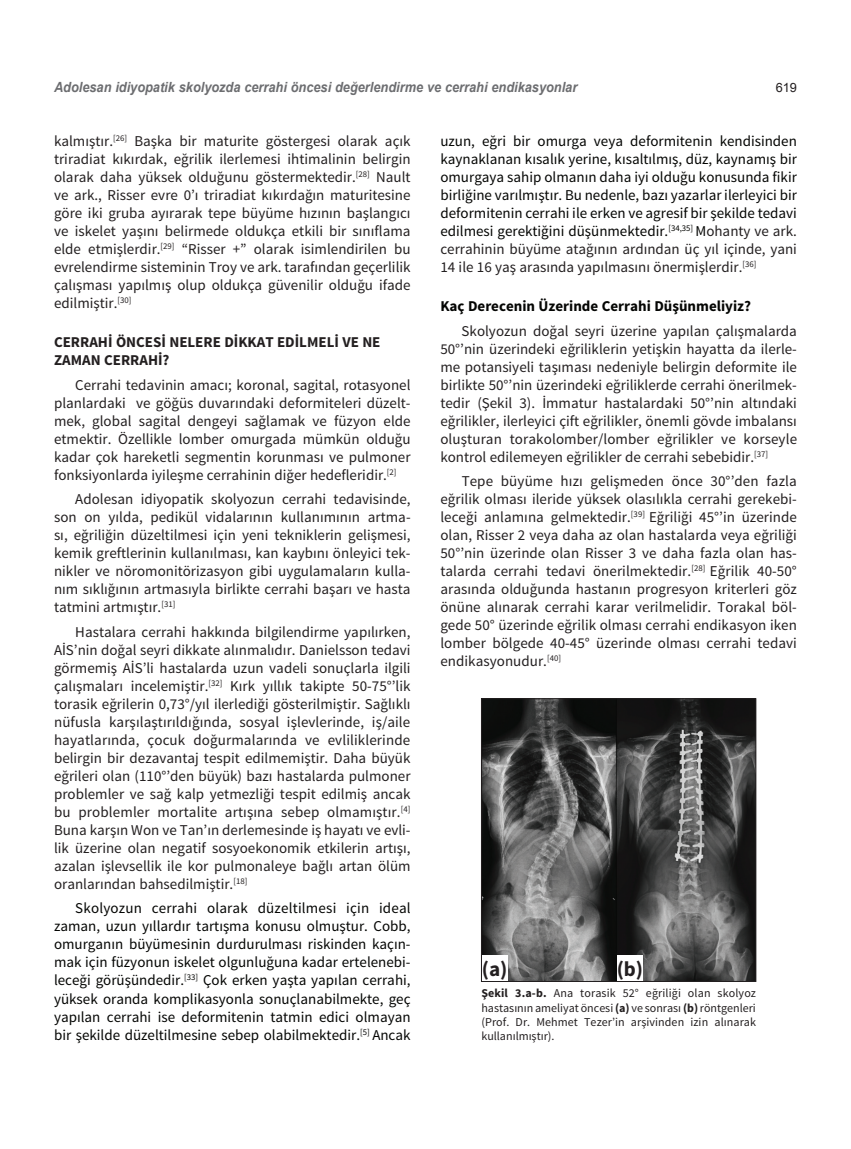
<style>
.page{position:relative;width:851px;height:1149px;background:#fff}
.page>*{position:absolute;margin:0;border:0;box-sizing:border-box;transform-origin:0 0}
.t1{font:700 21px "Source Sans Pro";color:#231f20}
.t2{font:15px/18px "Source Sans Pro";color:#231f20;text-align:justify}
.t3{font:15px/18px "Source Sans Pro";color:#040503;text-align:justify}
.t4{font:700 15px/18px "Source Sans Pro";color:#231f20}
.t5{font:700 15px "Source Sans Pro";color:#040503}
.t6{font:italic 700 14.1px "Arial";color:#6c6d70;scale:.91 1}
.t7{font:12.75px "Arial";color:#231f20}
.t8{font:12px/14.4px "Source Sans Pro";letter-spacing:.005em;color:#231f20;text-align:justify}
.s1{color:#231f20}
.s2{font-weight:700}
</style>
<div class="page">
<img style="left:483px;top:700px;width:270px;height:279px">
<div style="left:481px;top:698px;width:274px;height:283px;border:1px solid #231f20"></div>
<div style="left:481px;top:955px;width:26px;height:25px;background:#fff"></div>
<div style="left:616px;top:955px;width:26px;height:25px;background:#fff"></div>
<p class="t6" style="left:54px;top:78px;width:576px">Adolesan idiyopatik skolyozda cerrahi öncesi değerlendirme ve cerrahi endikasyonlar</p>
<p class="t7" style="left:775px;top:79px;width:23px">619</p>
<p class="t2" style="left:54px;top:132px;width:358px">kalmıştır.<sup>[26]</sup> Başka bir maturite göstergesi olarak açık triradiat kıkırdak, eğrilik ilerlemesi ihtimalinin belirgin olarak daha yüksek olduğunu göstermektedir.<sup>[28]</sup> Nault ve ark., Risser evre 0’ı triradiat kıkırdağın maturitesine göre iki gruba ayırarak tepe büyüme hızının başlangıcı ve iskelet yaşını belirmede oldukça etkili bir sınıflama elde etmişlerdir.<sup>[29]</sup> “Risser +” olarak isimlendirilen bu evrelendirme sisteminin Troy ve ark. tarafından geçerlilik çalışması yapılmış olup oldukça güvenilir olduğu ifade edilmiştir.<sup>[30]</sup></p>
<p class="t4" style="left:54px;top:334px;width:328px">CERRAHİ ÖNCESİ NELERE DİKKAT EDİLMELİ VE NE<br>ZAMAN CERRAHİ?</p>
<p class="t2" style="left:54px;top:376px;width:358px;text-indent:21px">Cerrahi tedavinin amacı; koronal, sagital, rotasyonel planlardaki ve göğüs duvarındaki deformiteleri düzelt&shy;mek, global sagital dengeyi sağlamak ve füzyon elde etmektir. Özellikle lomber omurgada mümkün olduğu kadar çok hareketli segmentin korunması ve pulmoner fonksiyonlarda iyileşme cerrahinin diğer hedefleridir.<sup>[2]</sup></p>
<p class="t2" style="left:54px;top:490px;width:358px;text-indent:21px">Adolesan idiyopatik skolyozun cerrahi tedavisinde, son on yılda, pedikül vidalarının kullanımının artma&shy;sı, eğriliğin düzeltilmesi için yeni tekniklerin gelişmesi, kemik greftlerinin kullanılması, kan kaybını önleyici tek&shy;nikler ve nöromonitörizasyon gibi uygulamaların kulla&shy;nım sıklığının artmasıyla birlikte cerrahi başarı ve hasta tatmini artmıştır.<sup>[31]</sup></p>
<p class="t2" style="left:54px;top:623px;width:358px;text-indent:21px">Hastalara cerrahi hakkında bilgilendirme yapılırken, AİS’nin doğal seyri dikkate alınmalıdır. Danielsson tedavi görmemiş AİS’li hastalarda uzun vadeli sonuçlarla ilgili çalışmaları incelemiştir.<sup>[32]</sup> Kırk yıllık takipte 50-75°’lik torasik eğrilerin 0,73°/yıl ilerlediği gösterilmiştir. Sağlıklı nüfusla karşılaştırıldığında, sosyal işlevlerinde, iş/aile hayatlarında, çocuk doğurmalarında ve evliliklerinde belirgin bir dezavantaj tespit edilmemiştir. Daha büyük eğrileri olan (110°’den büyük) bazı hastalarda pulmoner problemler ve sağ kalp yetmezliği tespit edilmiş ancak bu problemler mortalite artışına sebep olmamıştır.<sup>[4] </sup>Buna karşın Won ve Tan’ın derlemesinde iş hayatı ve evli&shy;lik üzerine olan negatif sosyoekonomik etkilerin artışı, azalan işlevsellik ile kor pulmonaleye bağlı artan ölüm oranlarından bahsedilmiştir.<sup>[18]</sup></p>
<p class="t3" style="left:54px;top:899px;width:358px;text-indent:21px">Skolyozun cerrahi olarak düzeltilmesi için ideal zaman, uzun yıllardır tartışma konusu olmuştur. Cobb, omurganın büyümesinin durdurulması riskinden kaçın&shy;mak için füzyonun iskelet olgunluğuna kadar ertelenebi&shy;leceği görüşündedir.<sup>[33]</sup> Çok erken yaşta yapılan cerrahi, yüksek oranda komplikasyonla sonuçlanabilmekte, geç yapılan cerrahi ise deformitenin tatmin edici olmayan bir şekilde düzeltilmesine sebep olabilmektedir.<sup>[5]</sup> Ancak</p>
<p class="t3" style="left:440px;top:132px;width:358px">uzun, eğri bir omurga veya deformitenin kendisinden kaynaklanan kısalık yerine, kısaltılmış, düz, kaynamış bir omurgaya sahip olmanın daha iyi olduğu konusunda fikir birliğine varılmıştır. Bu nedenle, bazı yazarlar ilerleyici bir deformitenin cerrahi ile erken ve agresif bir şekilde tedavi edilmesi gerektiğini düşünmektedir.<sup>[34,35]</sup> M<span class="s1">ohanty ve ark. cerrahinin büyüme atağının ardından üç yıl içinde, yani 14 ile 16 yaş arasında yapılmasını önermişlerdir.</span><sup>[36]</sup></p>
<p class="t5" style="left:440px;top:297px;width:312px">Kaç Derecenin Üzerinde Cerrahi Düşünmeliyiz?</p>
<p class="t2" style="left:440px;top:322px;width:358px;text-indent:21px">Skolyozun doğal seyri üzerine yapılan çalışmalarda 50°’nin üzerindeki eğriliklerin yetişkin hayatta da ilerle&shy;me potansiyeli taşıması nedeniyle belirgin deformite ile birlikte 50°’nin üzerindeki eğriliklerde cerrahi önerilmek&shy;tedir (Şekil 3). İmmatur hastalardaki 50°’nin altındaki eğrilikler, ilerleyici çift eğrilikler, önemli gövde imbalansı oluşturan torakolomber/lomber eğrilikler ve korseyle kontrol edilemeyen eğrilikler de cerrahi sebebidir.<sup>[37]</sup></p>
<p class="t2" style="left:440px;top:472px;width:358px;text-indent:21px">Tepe büyüme hızı gelişmeden önce 30°’den fazla eğrilik olması ileride yüksek olasılıkla cerrahi gerekebi&shy;leceği anlamına gelmektedir.<sup>[39]</sup> Eğriliği 45°’in üzerinde olan, Risser 2 veya daha az olan hastalarda veya eğriliği 50°’nin üzerinde olan Risser 3 ve daha fazla olan has&shy;talarda cerrahi tedavi önerilmektedir.<sup>[28]</sup> Eğrilik 40-50° arasında olduğunda hastanın progresyon kriterleri göz önüne alınarak cerrahi karar verilmelidir. Torakal böl&shy;gede 50° üzerinde eğrilik olması cerrahi endikasyon iken lomber bölgede 40-45° üzerinde olması cerrahi tedavi endikasyonudur.<sup>[40]</sup></p>
<h1 class="t1" style="left:481px;top:955px;width:27px">(a)</h1>
<h1 class="t1" style="left:616px;top:955px;width:28px">(b)</h1>
<p class="t8" style="left:481px;top:985px;width:276px"><span class="s2">Şekil 3.a-b.</span> Ana torasik 52° eğriliği olan skolyoz hastasının ameliyat öncesi <span class="s2">(a)</span> ve sonrası <span class="s2">(b)</span> röntgenleri (Prof. Dr. Mehmet Tezer’in arşivinden izin alınarak kullanılmıştır).</p>
</div>
